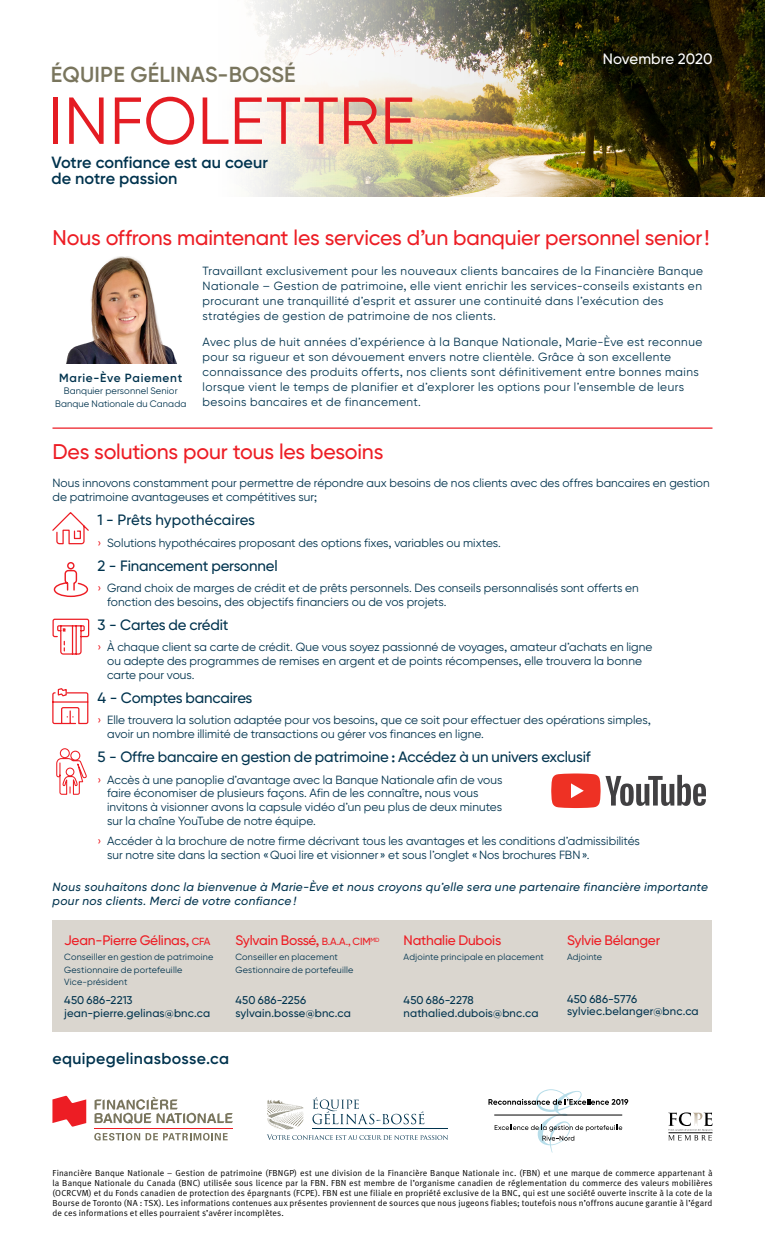
<style>
.page{position:relative;width:765px;height:1260px;background:#fff}
.page>*{position:absolute;margin:0;border:0;box-sizing:border-box;transform-origin:0 0}
.t1{font:66.25px "Gilroy BN";letter-spacing:.01em;color:#e41c23}
.t2{font:600 21.75px "Gilroy BN";letter-spacing:.01em;color:#79755d}
.FEU-_3__Title_1{font:500 21.25px "Gilroy BN";letter-spacing:-.01em;color:#ed1d24}
.t3{font:600 16.25px/16.2px "Gilroy BN";color:#00334e}
.FEU-_4__Body{font:600 15.88px "Gilroy BN";letter-spacing:.02em;color:#00334e}
.FEU-_3__Title_2{font:500 15px "Gilroy BN";letter-spacing:-.01em;color:#00334e}
.t4{font:500 15px "Gilroy BN";color:#fff}
.t5{font:500 13.75px "Gilroy BN";letter-spacing:-.015em;color:#ed1d24}
.FEU-_4__Body-2{font:11.88px/13.8px "Gilroy BN";letter-spacing:.005em;color:#00334e}
.FEU-_4__Body-3{font:11.88px/15px "Gilroy BN";letter-spacing:.035em;color:#00334e}
.FEU-_4__Body-4{font:italic 500 11.88px/13.8px "Gilroy BN";letter-spacing:.03em;color:#00334e}
.FEU-_4__Body-5{font:600 11.88px "Gilroy BN";letter-spacing:.06em;color:#00334e}
.t6{font:500 11.25px/12.5px "Gilroy BN";letter-spacing:.015em;color:#00334e}
.FEU-_4__Body-6{font:9.38px "Gilroy BN";letter-spacing:.01em;color:#00334e}
.t7{font:9px/12.5px "Gilroy BN";letter-spacing:.02em;color:#00334e}
.t8{font:8.75px/10px "Meta Normal LF";letter-spacing:.015em;color:#000;text-align:justify}
.s1{color:#ed1d24}
.s2{font-size:10.25px}
</style>
<div class="page">
<img style="left:250px;top:0;width:515px;height:197px">
<div style="left:52px;top:921px;width:660px;height:111px;background:#dad6cf"></div>
<svg style="left:668px;top:1112px;width:45px;height:28px"></svg>
<svg style="left:95px;top:1097px;width:138px;height:27px"></svg>
<svg style="left:52px;top:1096px;width:34px;height:31px"></svg>
<svg style="left:94px;top:1133px;width:46px;height:8px"></svg>
<svg style="left:146px;top:1133px;width:82px;height:8px"></svg>
<hr style="left:95px;top:1128px;width:138px;height:1px;background:#ed1d24">
<svg style="left:267px;top:1097px;width:181px;height:43px"></svg>
<hr style="left:312px;top:1128px;width:136px;height:1px;background:#00334e">
<img style="left:270px;top:1100px;width:33px;height:30px">
<svg style="left:488px;top:1089px;width:140px;height:64px"></svg>
<img style="left:66px;top:256px;width:111px;height:108px">
<hr style="left:52px;top:428px;width:660px;height:1px;background:#ed1d24">
<svg style="left:551px;top:774px;width:155px;height:34px"></svg>
<svg style="left:52px;top:512px;width:37px;height:33px"></svg>
<svg style="left:53px;top:562px;width:36px;height:36px"></svg>
<svg style="left:52px;top:618px;width:38px;height:37px"></svg>
<svg style="left:52px;top:688px;width:37px;height:37px"></svg>
<svg style="left:56px;top:748px;width:31px;height:47px"></svg>
<p class="t2" style="left:51px;top:61px;width:246px">ÉQUIPE GÉLINAS‑BOSSÉ</p>
<p class="t1" style="left:48px;top:80px;width:369px">INFOLETTRE</p>
<p class="t3" style="left:52px;top:154px;width:218px">Votre confiance est au coeur de notre passion</p>
<p class="t4" style="left:603px;top:50px;width:111px">Novembre 2020</p>
<p class="FEU-_3__Title_1" style="left:52px;top:224px;width:659px">Nous offrons maintenant les services d’un banquier personnel senior!</p>
<p class="FEU-_4__Body-3" style="left:202px;top:263px;width:502px">Travaillant exclusivement pour les nouveaux clients bancaires de la Financière Banque Nationale – Gestion de patrimoine, elle vient enrichir les services-conseils existants en procurant une tranquillité d’esprit et assurer une continuité dans l’exécution des stratégies de gestion de patrimoine de nos clients.</p>
<p class="FEU-_4__Body-3" style="left:202px;top:334px;width:501px">Avec plus de huit années d’expérience à la Banque Nationale, Marie-Ève est reconnue pour sa rigueur et son dévouement envers notre clientèle. Grâce à son excellente connaissance des produits offerts, nos clients sont définitivement entre bonnes mains lorsque vient le temps de planifier et d’explorer les options pour l’ensemble de leurs besoins bancaires et de financement.</p>
<p class="FEU-_3__Title_1" style="left:52px;top:438px;width:332px">Des solutions pour tous les besoins</p>
<p class="FEU-_4__Body-2" style="left:52px;top:476px;width:659px">Nous innovons constamment pour permettre de répondre aux besoins de nos clients avec des offres bancaires en gestion de patrimoine avantageuses et compétitives sur;</p>
<p class="FEU-_3__Title_2" style="left:98px;top:511px;width:159px">1 - Prêts hypothécaires</p>
<p class="FEU-_4__Body-2" style="left:98px;top:535px;width:405px"><span class="s1">›</span> Solutions hypothécaires proposant des options fixes, variables ou mixtes.</p>
<p class="FEU-_3__Title_2" style="left:98px;top:556px;width:182px">2 - Financement personnel</p>
<p class="FEU-_4__Body-2" style="left:107px;top:581px;width:533px;text-indent:-10px"><span class="s1">›</span> Grand choix de marges de crédit et de prêts personnels. Des conseils personnalisés sont offerts en fonction des besoins, des objectifs financiers ou de vos projets.</p>
<p class="FEU-_3__Title_2" style="left:98px;top:616px;width:133px">3 - Cartes de crédit</p>
<p class="FEU-_4__Body-2" style="left:107px;top:640px;width:547px;text-indent:-10px"><span class="s1">›</span> À chaque client sa carte de crédit. Que vous soyez passionné de voyages, amateur d’achats en ligne ou adepte des programmes de remises en argent et de points récompenses, elle trouvera la bonne carte pour vous.</p>
<p class="FEU-_3__Title_2" style="left:98px;top:689px;width:157px">4 - Comptes bancaires</p>
<p class="FEU-_4__Body-2" style="left:107px;top:713px;width:545px;text-indent:-10px"><span class="s1">›</span> Elle trouvera la solution adaptée pour vos besoins, que ce soit pour effectuer des opérations simples, avoir un nombre illimité de transactions ou gérer vos finances en ligne.</p>
<p class="FEU-_3__Title_2" style="left:98px;top:748px;width:495px">5 - Offre bancaire en gestion de patrimoine : Accédez à un univers exclusif</p>
<p class="FEU-_4__Body-2" style="left:107px;top:772px;width:397px;text-indent:-10px"><span class="s1">›</span> Accès à une panoplie d’avantage avec la Banque Nationale afin de vous faire économiser de plusieurs façons. Afin de les connaître, nous vous invitons à visionner avons la capsule vidéo d’un peu plus de deux minutes sur la chaîne YouTube de notre équipe.</p>
<p class="FEU-_4__Body-2" style="left:107px;top:834px;width:534px;text-indent:-10px"><span class="s1">›</span> Accéder à la brochure de notre firme décrivant tous les avantages et les conditions d’admissibilités sur notre site dans la section «Quoi lire et visionner» et sous l’onglet «Nos brochures FBN».</p>
<p class="FEU-_4__Body-4" style="left:52px;top:880px;width:657px">Nous souhaitons donc la bienvenue à Marie-Ève et nous croyons qu’elle sera une partenaire financière importante pour nos clients. Merci de votre confiance !</p>
<p class="FEU-_4__Body-5" style="left:59px;top:370px;width:125px">Marie-Ève Paiement</p>
<p class="FEU-_4__Body-6" style="left:64px;top:385px;width:115px">Banquier personnel Senior</p>
<p class="FEU-_4__Body-6" style="left:55px;top:398px;width:133px">Banque Nationale du Canada</p>
<p class="t5" style="left:64px;top:932px;width:148px">Jean‑Pierre Gélinas, <span class="s2">CFA</span></p>
<p class="t7" style="left:64px;top:951px;width:151px">Conseiller en gestion de patrimoine<br>Gestionnaire de portefeuille<br>Vice‑président</p>
<p class="t6" style="left:64px;top:994px;width:147px">450 686‑2213 jean‑pierre.gelinas@bnc.ca</p>
<p class="t5" style="left:235px;top:932px;width:146px">Sylvain Bossé, <span class="s2">B.A.A., CIM</span><sup>MD</sup></p>
<p class="t7" style="left:235px;top:951px;width:120px">Conseiller en placement<br>Gestionnaire de portefeuille</p>
<p class="t6" style="left:235px;top:994px;width:117px">450 686‑2256 sylvain.bosse@bnc.ca</p>
<p class="FEU-_4__Body" style="left:52px;top:1048px;width:178px">equipegelinasbosse.ca</p>
<p class="t5" style="left:404px;top:932px;width:99px">Nathalie Dubois</p>
<p class="t7" style="left:404px;top:951px;width:142px">Adjointe principale en placement</p>
<p class="t6" style="left:404px;top:994px;width:136px">450 686‑2278 nathalied.dubois@bnc.ca</p>
<p class="t5" style="left:567px;top:932px;width:95px">Sylvie Bélanger</p>
<p class="t7" style="left:567px;top:951px;width:37px">Adjointe</p>
<p class="t6" style="left:567px;top:992px;width:133px">450 686‑5776 sylviec.belanger@bnc.ca</p>
<p class="t8" style="left:52px;top:1168px;width:662px">Financière Banque Nationale – Gestion de patrimoine (FBNGP) est une division de la Financière Banque Nationale inc. (FBN) et une marque de commerce appartenant à la Banque Nationale du Canada (BNC) utilisée sous licence par la FBN. FBN est membre de l’organisme canadien de réglementation du commerce des valeurs mobilières (OCRCVM) et du Fonds canadien de protection des épargnants (FCPE). FBN est une filiale en propriété exclusive de la BNC, qui est une société ouverte inscrite à la cote de la Bourse de Toronto (NA : TSX). Les informations contenues aux présentes proviennent de sources que nous jugeons fiables; toutefois nous n’offrons aucune garantie à l’égard de ces informations et elles pourraient s’avérer incomplètes.</p>
</div>
